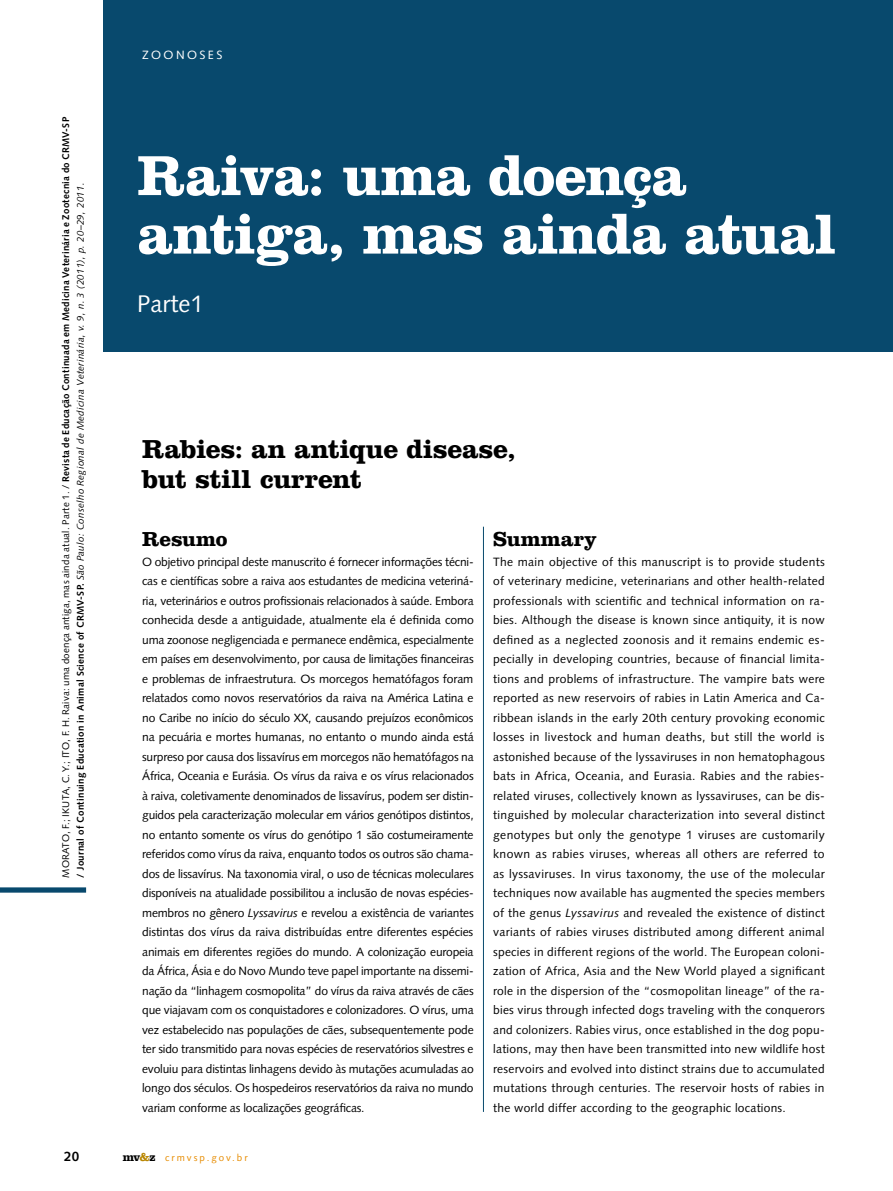
<style>
.page{position:relative;width:893px;height:1191px;background:#fff}
.page>*{position:absolute;margin:0;border:0;box-sizing:border-box;transform-origin:0 0}
.t1{font:700 58.5px/58.5px "Clarendon LT Std";letter-spacing:-.02em;color:#fff}
.t2{font:700 27px/29.2px "Clarendon LT Std";letter-spacing:-.015em;color:#000}
.t3{font:24px "Syntax LT Std";color:#fff}
.t4{font:700 21px "Clarendon LT Std";color:#000}
.t5{font:700 13.5px "Syntax LT Std";color:#000}
.t6{font:12px/19.5px "Syntax LT Std";letter-spacing:-.005em;color:#000;text-align:justify}
.t7{font:12px "Syntax LT Std";color:#fff}
.t8{font:700 9.75px/14.5px "Syntax LT Std";color:#000}
.t9{font:9.75px "Syntax LT Std";letter-spacing:.2em;color:#e78c00}
.s1{font-weight:400}
.s2{font-weight:400;font-style:italic}
.s3{font-style:italic}
.s4{font-family:"Clarendon LT Std";font-weight:700;font-size:12px;color:#000}
.s5{font-family:"Clarendon LT Std";font-weight:700;font-size:12px;color:#b98600}
</style>
<div class="page">
<div style="left:103px;top:0;width:790px;height:351px;background:#08496d"></div>
<div style="left:0;top:887px;width:86px;height:5px;background:#08496d"></div>
<hr style="left:483px;top:526px;width:1px;height:586px;background:#08496d">
<p class="t8" style="left:58px;top:877px;width:762px;rotate:-90deg"><span class="s1">MORATO, F.; IKUTA, C. Y.; ITO, F. H. Raiva: uma doença antiga, mas ainda atual. Parte 1. /</span> Revista de Educação Continuada em Medicina Veterinária e Zootecnia do CRMV-SP / Journal of Continuing Education in Animal Science of CRMV-SP. <span class="s2">São Paulo: Conselho Regional de Medicina Veterinária, v. 9, n. 3 (2011), p. 20–29, 2011.</span></p>
<p class="t7" style="left:142px;top:47px;width:22px">zoono</p>
<p class="t7" style="left:200px;top:47px;width:24px">ses</p>
<h1 class="t1" style="left:137px;top:146px;width:701px">Raiva: uma doença antiga, mas ainda atual</h1>
<h3 class="t3" style="left:137px;top:290px;width:68px">Parte1</h3>
<h2 class="t2" style="left:142px;top:434px;width:375px">Rabies: an antique disease, but still current</h2>
<h3 class="t4" style="left:142px;top:526px;width:87px">Resumo</h3>
<p class="t6" style="left:142px;top:552px;width:333px">O objetivo principal deste manuscrito é fornecer informações técni&shy;cas e científicas sobre a raiva aos estudantes de medicina veteriná&shy;ria, veterinários e outros profissionais relacionados à saúde. Embora conhecida desde a antiguidade, atualmente ela é definida como uma zoonose negligenciada e permanece endêmica, especialmente em países em desenvolvimento, por causa de limitações financeiras e problemas de infraestrutura. Os morcegos hematófagos foram relatados como novos reservatórios da raiva na América Latina e no Caribe no início do século XX, causando prejuízos econômicos na pecuária e mortes humanas, no entanto o mundo ainda está surpreso por causa dos lissavírus em morcegos não hematófagos na África, Oceania e Eurásia. Os vírus da raiva e os vírus relacionados à raiva, coletivamente denominados de lissavírus, podem ser distin&shy;guidos pela caracterização molecular em vários genótipos distintos, no entanto somente os vírus do genótipo 1 são costumeiramente referidos como vírus da raiva, enquanto todos os outros são chama&shy;dos de lissavírus. Na taxonomia viral, o uso de técnicas moleculares disponíveis na atualidade possibilitou a inclusão de novas espécies&shy;membros no gênero <span class="s3">Lyssavirus</span> e revelou a existência de variantes distintas dos vírus da raiva distribuídas entre diferentes espécies animais em diferentes regiões do mundo. A colonização europeia da África, Ásia e do Novo Mundo teve papel importante na dissemi&shy;nação da “linhagem cosmopolita” do vírus da raiva através de cães que viajavam com os conquistadores e colonizadores. O vírus, uma vez estabelecido nas populações de cães, subsequentemente pode ter sido transmitido para novas espécies de reservatórios silvestres e evoluiu para distintas linhagens devido às mutações acumuladas ao longo dos séculos. Os hospedeiros reservatórios da raiva no mundo variam conforme as localizações geográficas.</p>
<h3 class="t4" style="left:493px;top:526px;width:105px">Summary</h3>
<p class="t6" style="left:493px;top:552px;width:333px">The main objective of this manuscript is to provide students of veterinary medicine, veterinarians and other health-related professionals with scientific and technical information on ra&shy;bies. Although the disease is known since antiquity, it is now defined as a neglected zoonosis and it remains endemic es&shy;pecially in developing countries, because of financial limita&shy;tions and problems of infrastructure. The vampire bats were reported as new reservoirs of rabies in Latin America and Ca&shy;ribbean islands in the early 20th century provoking economic losses in livestock and human deaths, but still the world is astonished because of the lyssaviruses in non hematophagous bats in Africa, Oceania, and Eurasia. Rabies and the rabies&shy;related viruses, collectively known as lyssaviruses, can be dis&shy;tinguished by molecular characterization into several distinct genotypes but only the genotype 1 viruses are customarily known as rabies viruses, whereas all others are referred to as lyssaviruses. In virus taxonomy, the use of the molecular techniques now available has augmented the species members of the genus <span class="s3">Lyssavirus</span> and revealed the existence of distinct variants of rabies viruses distributed among different animal species in different regions of the world. The European coloni&shy;zation of Africa, Asia and the New World played a significant role in the dispersion of the “cosmopolitan lineage” of the ra&shy;bies virus through infected dogs traveling with the conquerors and colonizers. Rabies virus, once established in the dog popu&shy;lations, may then have been transmitted into new wildlife host reservoirs and evolved into distinct strains due to accumulated mutations through centuries. The reservoir hosts of rabies in the world differ according to the geographic locations.</p>
<p class="t5" style="left:64px;top:1148px;width:17px">20</p>
<p class="t9" style="left:123px;top:1151px;width:126px"><span class="s4">mv</span><span class="s5">&amp;</span><span class="s4">z</span> crmvsp.gov.br</p>
</div>
